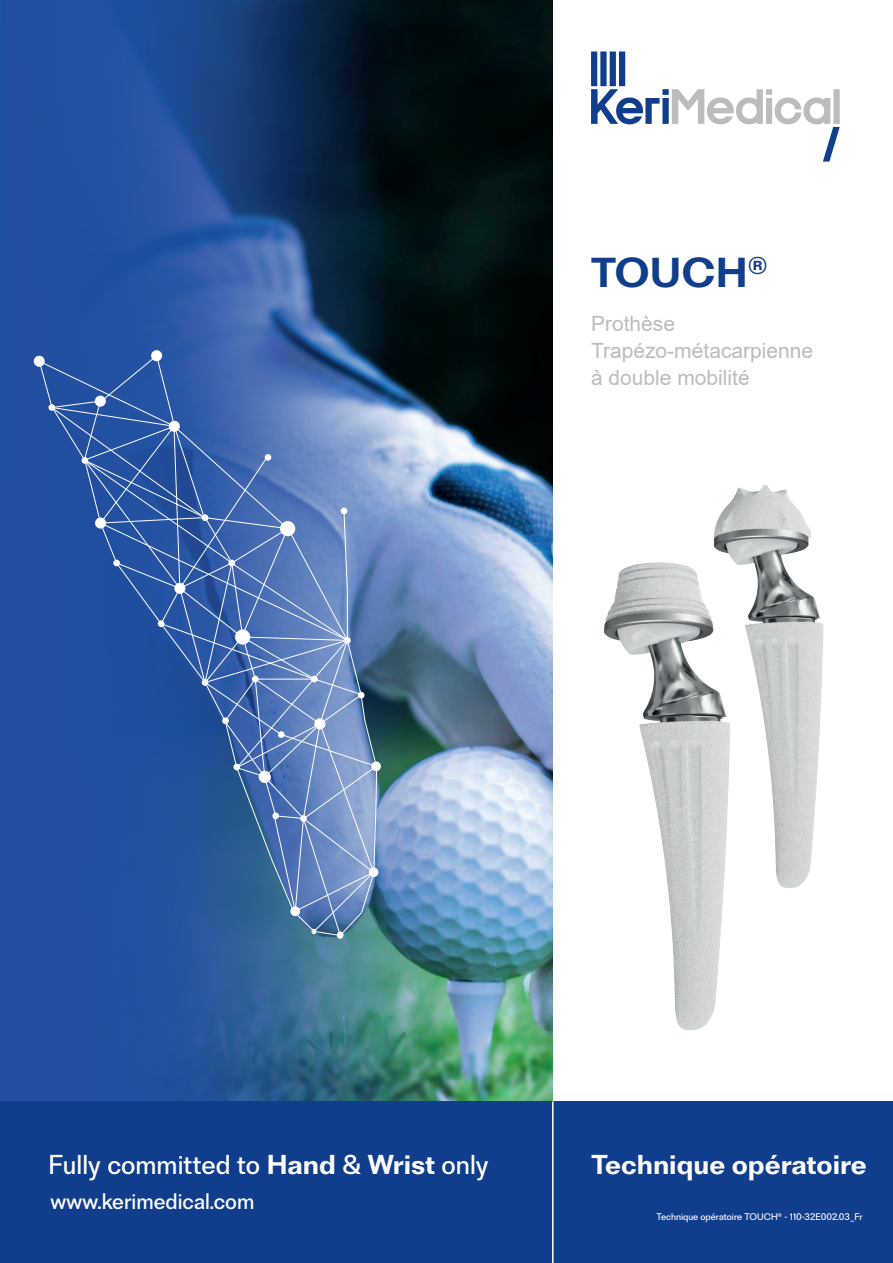
<style>
.page{position:relative;width:893px;height:1263px;background:#fff}
.page>*{position:absolute;margin:0;border:0;box-sizing:border-box;transform-origin:0 0}
.t1{font:700 39px "Brut Grotesque";color:#103d8c}
.t2{font:25.5px "Brut Grotesque";color:#fff}
.t3{font:700 25.5px "Brut Grotesque";color:#fff}
.t4{font:21px "Arial";color:#babcbd}
.t5{font:21px "Brut Grotesque";color:#fff}
.t6{font:9px "Brut Grotesque";color:#fff}
.s1{font-weight:700}
</style>
<div class="page">
<img style="left:474px;top:0;width:79px;height:1101px">
<img style="left:0;top:0;width:474px;height:1101px">
<svg style="left:371px;top:761px;width:10px;height:10px"></svg>
<div style="left:34px;top:356px;width:11px;height:11px;background:#fff;border-radius:50%"></div>
<div style="left:151px;top:350px;width:11px;height:11px;background:#fff;border-radius:50%"></div>
<div style="left:337px;top:931px;width:6px;height:8px;background:#fff;border-radius:50%"></div>
<svg style="left:38px;top:354px;width:340px;height:582px;background:#4269ab"></svg>
<div style="left:278px;top:731px;width:7px;height:7px;background:#fff;border-radius:50%"></div>
<div style="left:0;top:1101px;width:893px;height:162px;background:#103d8c"></div>
<svg style="left:591px;top:52px;width:249px;height:110px"></svg>
<hr style="left:552px;top:1101px;width:2px;height:162px;background:#fff">
<img style="left:604px;top:562px;width:120px;height:468px">
<img style="left:699px;top:485px;width:125px;height:407px">
<p class="t1" style="left:591px;top:248px;width:178px">TOUCH<sup>®</sup></p>
<p class="t4" style="left:591px;top:309px;width:86px">Prothèse</p>
<p class="t4" style="left:591px;top:336px;width:224px">Trapézo-métacarpienne</p>
<p class="t4" style="left:591px;top:363px;width:160px">à double mobilité</p>
<p class="t2" style="left:49px;top:1149px;width:441px">Fully committed to <span class="s1">Hand</span> &amp; <span class="s1">Wrist</span> only</p>
<p class="t5" style="left:51px;top:1188px;width:205px">www.kerimedical.com</p>
<p class="t3" style="left:592px;top:1148px;width:277px">Technique opératoire</p>
<p class="t6" style="left:657px;top:1211px;width:208px">Technique opératoire TOUCH<sup>®</sup> - 110-32E002.03_Fr</p>
</div>
